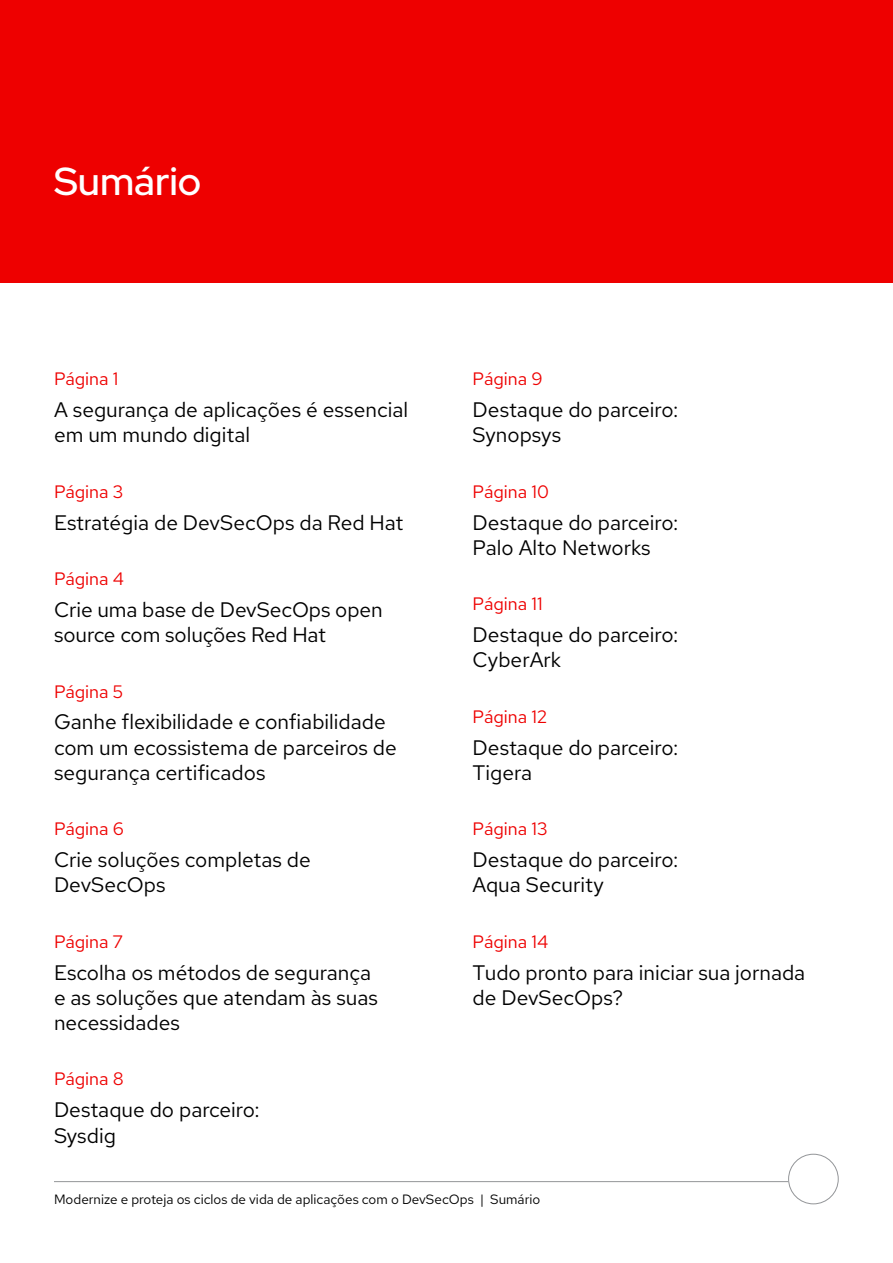
<style>
.page{position:relative;width:893px;height:1263px;background:#fff}
.page>*{position:absolute;margin:0;border:0;box-sizing:border-box;transform-origin:0 0}
.t1{font:500 39px "Red Hat Display";color:#fff}
.t2{font:21px/25.2px "Red Hat Text";color:#000}
.t3{font:18px "Red Hat Text";color:#e00}
.t4{font:13.5px "Red Hat Text";color:#000}
</style>
<div class="page">
<hr style="left:54px;top:1181px;width:734px;height:1px;background:#939598">
<div style="left:788px;top:1154px;width:51px;height:50px;border:1px solid #939598;border-radius:50%"></div>
<div style="left:0;top:0;width:893px;height:283px;background:#e00"></div>
<h1 class="t1" style="left:54px;top:156px;width:149px">Sumário</h1>
<p class="t3" style="left:54px;top:367px;width:66px">Página 1</p>
<p class="t2" style="left:54px;top:397px;width:356px">A segurança de aplicações é essencial em um mundo digital</p>
<p class="t3" style="left:54px;top:480px;width:71px">Página 3</p>
<p class="t2" style="left:54px;top:509px;width:351px">Estratégia de DevSecOps da Red Hat</p>
<p class="t3" style="left:54px;top:567px;width:72px">Página 4</p>
<p class="t2" style="left:54px;top:597px;width:330px">Crie uma base de DevSecOps open source com soluções Red Hat</p>
<p class="t3" style="left:54px;top:679px;width:71px">Página 5</p>
<p class="t2" style="left:54px;top:709px;width:344px">Ganhe flexibilidade e confiabilidade com um ecossistema de parceiros de segurança certificados</p>
<p class="t3" style="left:54px;top:817px;width:72px">Página 6</p>
<p class="t2" style="left:54px;top:847px;width:258px">Crie soluções completas de<br>DevSecOps</p>
<p class="t3" style="left:54px;top:930px;width:70px">Página 7</p>
<p class="t2" style="left:54px;top:959px;width:325px">Escolha os métodos de segurança e as soluções que atendam às suas necessidades</p>
<p class="t3" style="left:54px;top:1067px;width:71px">Página 8</p>
<p class="t2" style="left:54px;top:1097px;width:207px">Destaque do parceiro:<br>Sysdig</p>
<p class="t3" style="left:473px;top:367px;width:72px">Página 9</p>
<p class="t2" style="left:473px;top:397px;width:207px">Destaque do parceiro:<br>Synopsys</p>
<p class="t3" style="left:473px;top:480px;width:78px">Página 10</p>
<p class="t2" style="left:473px;top:509px;width:207px">Destaque do parceiro:<br>Palo Alto Networks</p>
<p class="t3" style="left:473px;top:592px;width:71px">Página 11</p>
<p class="t2" style="left:473px;top:622px;width:207px">Destaque do parceiro:<br>CyberArk</p>
<p class="t3" style="left:473px;top:705px;width:76px">Página 12</p>
<p class="t2" style="left:473px;top:734px;width:207px">Destaque do parceiro:<br>Tigera</p>
<p class="t3" style="left:473px;top:817px;width:76px">Página 13</p>
<p class="t2" style="left:473px;top:847px;width:207px">Destaque do parceiro:<br>Aqua Security</p>
<p class="t3" style="left:473px;top:930px;width:77px">Página 14</p>
<p class="t2" style="left:473px;top:959px;width:334px">Tudo pronto para iniciar sua jornada de DevSecOps?</p>
<p class="t4" style="left:54px;top:1190px;width:488px">Modernize e proteja os ciclos de vida de aplicações com o DevSecOps | Sumário</p>
</div>
